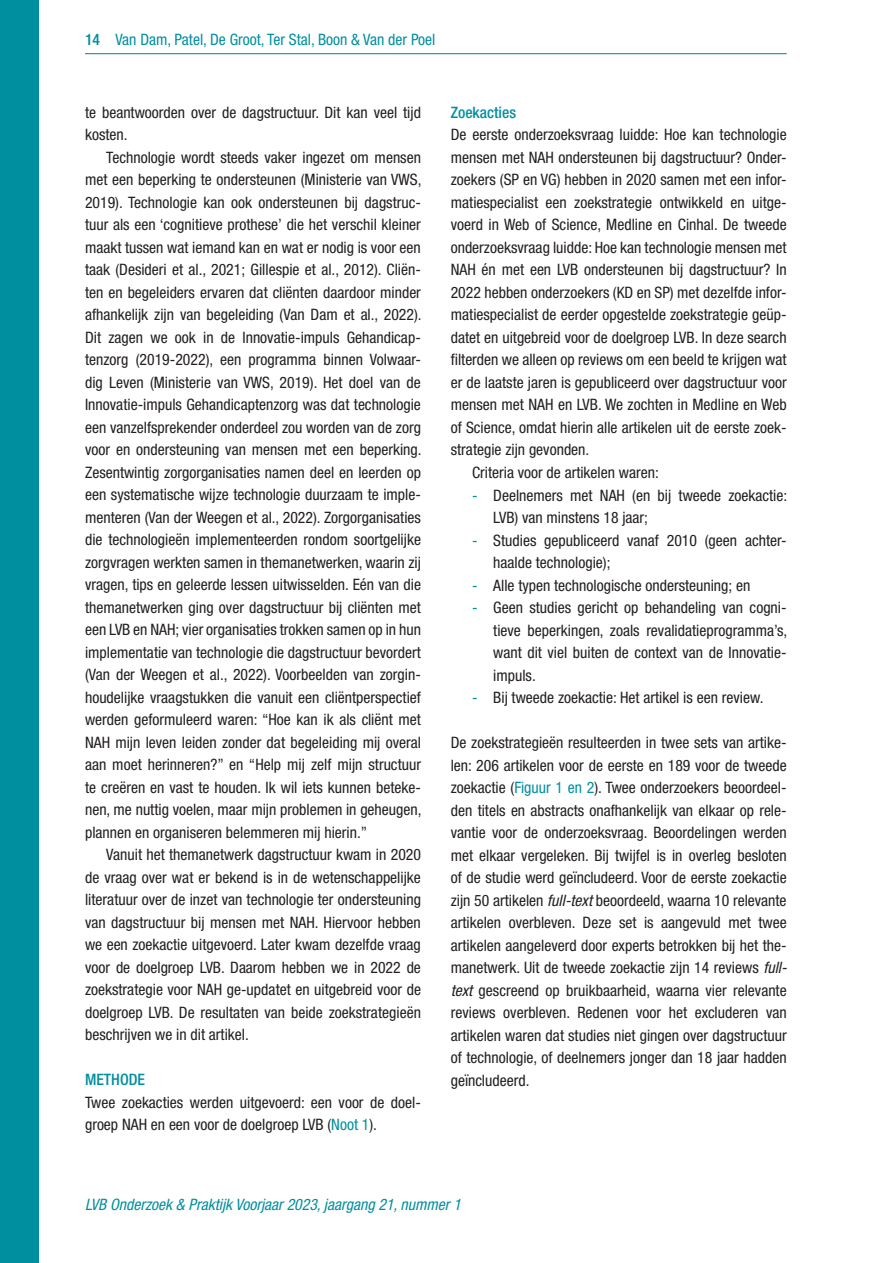
<style>
.page{position:relative;width:893px;height:1263px;background:#fff}
.page>*{position:absolute;margin:0;border:0;box-sizing:border-box;transform-origin:0 0}
.t1{font:condensed 15.75px/22.5px "Helvetica Neue LT Std";color:#231f20}
.t2{font:italic condensed 15.75px "Helvetica Neue LT Std";color:#008f9f}
.t3{font:condensed 15.75px "Helvetica Neue LT Std";color:#008f9f}
.t4{font:500 condensed 15.75px "Helvetica Neue LT Std";color:#008f9f}
.s1{font-weight:500}
.s2{color:#008f9f}
.s3{font-style:italic}
</style>
<div class="page">
<hr style="left:85px;top:53px;width:702px;height:1px;background:#008f9f">
<div style="left:0;top:0;width:38px;height:1263px;background:#008f9f"></div>
<p class="t3" style="left:85px;top:31px;width:352px"><span class="s1">14</span> Van Dam, Patel, De Groot, Ter Stal, Boon &amp; Van der Poel</p>
<p class="t1" style="left:85px;top:101px;width:337px">te beantwoorden over de dagstructuur. Dit kan veel tijd kosten.</p>
<p class="t1" style="left:85px;top:146px;width:338px;text-align:justify;text-indent:21px">Technologie wordt steeds vaker ingezet om mensen met een beperking te ondersteunen (Ministerie van VWS, 2019). Technologie kan ook ondersteunen bij dagstruc&shy;tuur als een ‘cognitieve prothese’ die het verschil kleiner maakt tussen wat iemand kan en wat er nodig is voor een taak (Desideri et al., 2021; Gillespie et al., 2012). Cliën&shy;ten en begeleiders ervaren dat cliënten daardoor minder afhankelijk zijn van begeleiding (Van Dam et al., 2022).<br>Dit zagen we ook in de Innovatie-impuls Gehandicap&shy;tenzorg (2019-2022), een programma binnen Volwaar&shy;dig Leven (Ministerie van VWS, 2019). Het doel van de Innovatie-impuls Gehandicaptenzorg was dat technologie een vanzelfsprekender onderdeel zou worden van de zorg voor en ondersteuning van mensen met een beperking.<br>Zesentwintig zorgorganisaties namen deel en leerden op een systematische wijze technologie duurzaam te imple&shy;menteren (Van der Weegen et al., 2022). Zorgorganisaties die technologieën implementeerden rondom soortgelijke zorgvragen werkten samen in themanetwerken, waarin zij vragen, tips en geleerde lessen uitwisselden. Eén van die themanetwerken ging over dagstructuur bij cliënten met een LVB en NAH; vier organisaties trokken samen op in hun implementatie van technologie die dagstructuur bevordert (Van der Weegen et al., 2022). Voorbeelden van zorgin&shy;houdelijke vraagstukken die vanuit een cliëntperspectief werden geformuleerd waren: “Hoe kan ik als cliënt met NAH mijn leven leiden zonder dat begeleiding mij overal aan moet herinneren?” en “Help mij zelf mijn structuur te creëren en vast te houden. Ik wil iets kunnen beteke&shy;nen, me nuttig voelen, maar mijn problemen in geheugen, plannen en organiseren belemmeren mij hierin.”</p>
<p class="t1" style="left:85px;top:843px;width:337px;text-align:justify;text-indent:21px">Vanuit het themanetwerk dagstructuur kwam in 2020 de vraag over wat er bekend is in de wetenschappelijke literatuur over de inzet van technologie ter ondersteuning van dagstructuur bij mensen met NAH. Hiervoor hebben we een zoekactie uitgevoerd. Later kwam dezelfde vraag voor de doelgroep LVB. Daarom hebben we in 2022 de zoekstrategie voor NAH ge-updatet en uitgebreid voor de doelgroep LVB. De resultaten van beide zoekstrategieën beschrijven we in dit artikel.</p>
<p class="t4" style="left:85px;top:1070px;width:62px">Methode</p>
<p class="t1" style="left:85px;top:1091px;width:337px">Twee zoekacties werden uitgevoerd: een voor de doel&shy;groep NAH en een voor de doelgroep LVB (<span class="s2">Noot 1</span>).</p>
<p class="t4" style="left:451px;top:103px;width:67px">Zoekacties</p>
<p class="t1" style="left:451px;top:123px;width:337px">De eerste onderzoeksvraag luidde: Hoe kan technologie</p>
<p class="t1" style="left:451px;top:146px;width:337px">mensen met NAH ondersteunen bij dagstructuur? Onder-</p>
<p class="t1" style="left:451px;top:168px;width:337px">zoekers (SP en VG) hebben in 2020 samen met een infor-</p>
<p class="t1" style="left:451px;top:191px;width:337px">matiespecialist een zoekstrategie ontwikkeld en uitge-</p>
<p class="t1" style="left:451px;top:213px;width:337px">voerd in Web of Science, Medline en Cinhal. De tweede</p>
<p class="t1" style="left:451px;top:236px;width:337px">onderzoeksvraag luidde: Hoe kan technologie mensen met</p>
<p class="t1" style="left:451px;top:258px;width:337px">NAH én met een LVB ondersteunen bij dagstructuur? In</p>
<p class="t1" style="left:451px;top:281px;width:337px">2022 hebben onderzoekers (KD en SP) met dezelfde infor-</p>
<p class="t1" style="left:451px;top:303px;width:337px">matiespecialist de eerder opgestelde zoekstrategie geüp-</p>
<p class="t1" style="left:451px;top:326px;width:337px">datet en uitgebreid voor de doelgroep LVB. In deze search</p>
<p class="t1" style="left:451px;top:348px;width:337px">filterden we alleen op reviews om een beeld te krijgen wat</p>
<p class="t1" style="left:451px;top:371px;width:337px">er de laatste jaren is gepubliceerd over dagstructuur voor</p>
<p class="t1" style="left:451px;top:393px;width:337px">mensen met NAH en LVB. We zochten in Medline en Web</p>
<p class="t1" style="left:451px;top:416px;width:337px">of Science, omdat hierin alle artikelen uit de eerste zoek-</p>
<p class="t1" style="left:451px;top:439px;width:140px">strategie zijn gevonden.</p>
<p class="t1" style="left:472px;top:461px;width:188px">Criteria voor de artikelen waren:</p>
<p class="t1" style="left:493px;top:484px;width:296px;text-indent:-21px"><span class="s2">-</span> Deelnemers met NAH (en bij tweede zoekactie:<br>LVB) van minstens 18 jaar;</p>
<p class="t1" style="left:493px;top:529px;width:295px;text-indent:-21px"><span class="s2">-</span> Studies gepubliceerd vanaf 2010 (geen achter&shy;haalde technologie);</p>
<p class="t1" style="left:472px;top:574px;width:280px"><span class="s2">-</span> Alle typen technologische ondersteuning; en</p>
<p class="t1" style="left:493px;top:596px;width:295px;text-align:justify;text-indent:-21px"><span class="s2">-</span> Geen studies gericht op behandeling van cogni&shy;tieve beperkingen, zoals revalidatieprogramma’s, want dit viel buiten de context van de Innovatie&shy;impuls.</p>
<p class="t1" style="left:472px;top:686px;width:293px"><span class="s2">-</span> Bij tweede zoekactie: Het artikel is een review.</p>
<p class="t1" style="left:451px;top:731px;width:338px;text-align:justify">De zoekstrategieën resulteerden in twee sets van artike&shy;len: 206 artikelen voor de eerste en 189 voor de tweede zoekactie (<span class="s2">Figuur 1 en 2</span>). Twee onderzoekers beoordeel&shy;den titels en abstracts onafhankelijk van elkaar op rele&shy;vantie voor de onderzoeksvraag. Beoordelingen werden met elkaar vergeleken. Bij twijfel is in overleg besloten of de studie werd geïncludeerd. Voor de eerste zoekactie zijn 50 artikelen <span class="s3">full-text</span> beoordeeld, waarna 10 relevante artikelen overbleven. Deze set is aangevuld met twee artikelen aangeleverd door experts betrokken bij het the&shy;manetwerk. Uit de tweede zoekactie zijn 14 reviews <span class="s3">full&shy;text</span> gescreend op bruikbaarheid, waarna vier relevante reviews overbleven. Redenen voor het excluderen van artikelen waren dat studies niet gingen over dagstructuur of technologie, of deelnemers jonger dan 18 jaar hadden geïncludeerd.</p>
<p class="t2" style="left:85px;top:1196px;width:377px">LVB Onderzoek &amp; Praktijk Voorjaar 2023, jaargang 21, nummer 1</p>
</div>
